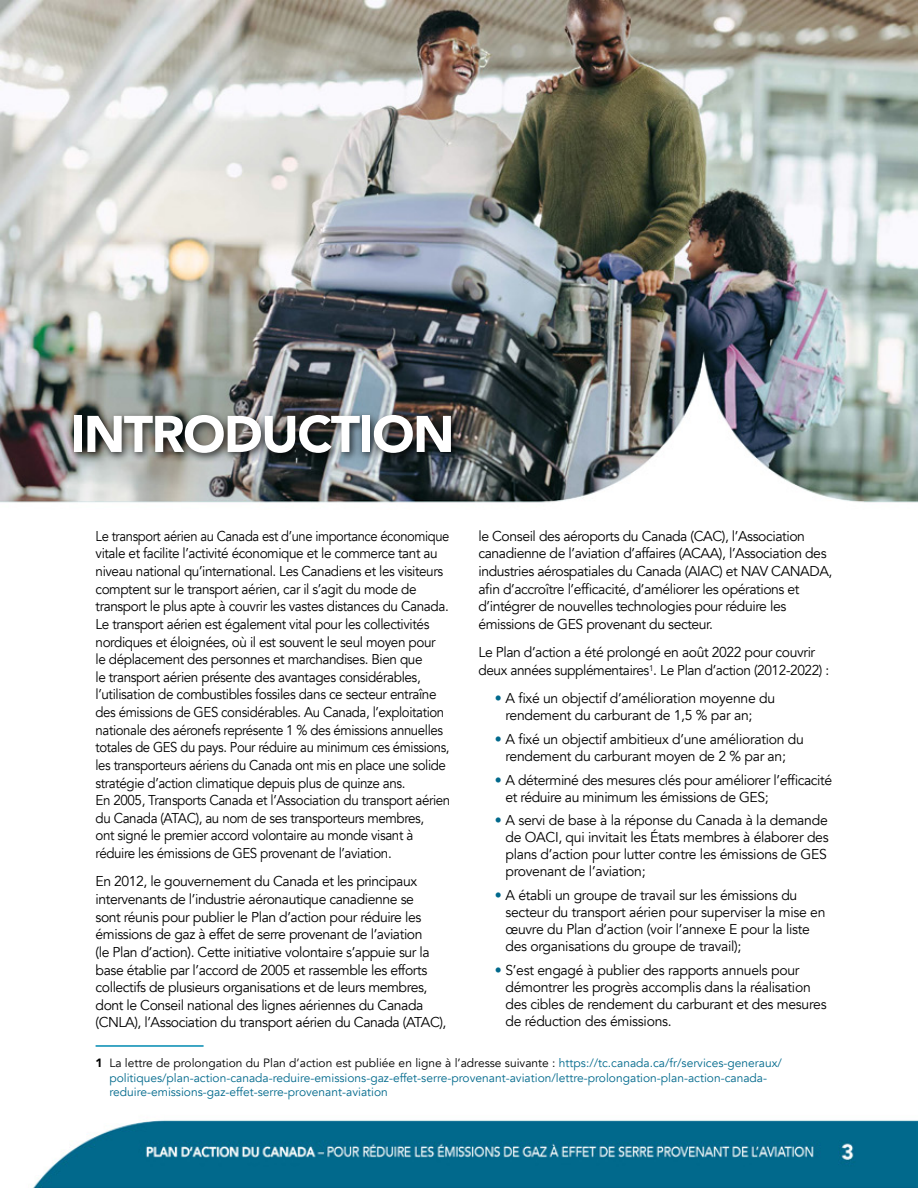
<style>
.page{position:relative;width:918px;height:1188px;background:#fff}
.page>*{position:absolute;margin:0;border:0;box-sizing:border-box;transform-origin:0 0}
.t1{font:900 51px "Avenir";letter-spacing:-.03em;color:#fff}
.Body{font:14.25px/17.7px "Avenir";letter-spacing:-.03em;color:#000}
.Body-2{font:14.25px/17.7px "Avenir";letter-spacing:-.03em;color:#000;scale:.91 1}
.Body-3{font:12px/14.4px "Avenir";color:#00698c}
.s1{color:#00698c}
.s2{font-weight:900;color:#000}
.s3{color:#000}
</style>
<div class="page">
<img style="left:0;top:0;width:918px;height:1188px">
<hr style="left:96px;top:1045px;width:108px;height:2px;background:#008ab1">
<div style="left:69px;top:410px;width:392px;height:53px;background:#000;opacity:.75"></div>
<h1 class="t1" style="left:70px;top:391px;width:386px">INTRODUCTION</h1>
<p class="Body" style="left:478px;top:527px;width:355px">le Conseil des aéroports du Canada (CAC), l’Association canadienne de l’aviation d’affaires (ACAA), l’Association des industries aérospatiales du Canada (AIAC) et NAV CANADA, afin d’accroître l’efficacité, d’améliorer les opérations et d’intégrer de nouvelles technologies pour réduire les émissions de GES provenant du secteur.</p>
<p class="Body" style="left:478px;top:644px;width:352px">Le Plan d’action a été prolongé en août 2022 pour couvrir deux années supplémentaires<sup>1</sup>. Le Plan d’action (2012-2022) :</p>
<p class="Body" style="left:505px;top:690px;width:271px;line-height:17px;text-indent:-10px"><span class="s1">•</span> A fixé un objectif d’amélioration moyenne du rendement du carburant de 1,5 % par an;</p>
<p class="Body" style="left:495px;top:731px;width:311px;line-height:17px;text-align:center"><span class="s1">•</span> A fixé un objectif ambitieux d’une amélioration du rendement du carburant moyen de 2 % par an;</p>
<p class="Body" style="left:505px;top:771px;width:328px;line-height:17px;text-indent:-10px"><span class="s1">•</span> A déterminé des mesures clés pour améliorer l’efficacité et réduire au minimum les émissions de GES;</p>
<p class="Body" style="left:505px;top:812px;width:325px;line-height:17px;text-indent:-10px"><span class="s1">•</span> A servi de base à la réponse du Canada à la demande de OACI, qui invitait les États membres à élaborer des plans d’action pour lutter contre les émissions de GES provenant de l’aviation;</p>
<p class="Body" style="left:505px;top:887px;width:322px;line-height:17px;text-indent:-10px"><span class="s1">•</span> A établi un groupe de travail sur les émissions du secteur du transport aérien pour superviser la mise en œuvre du Plan d’action (voir l’annexe E pour la liste des organisations du groupe de travail);</p>
<p class="Body" style="left:505px;top:962px;width:323px;line-height:17.1px;text-indent:-10px"><span class="s1">•</span> S’est engagé à publier des rapports annuels pour démontrer les progrès accomplis dans la réalisation des cibles de rendement du carburant et des mesures de réduction des émissions.</p>
<p class="Body-3" style="left:109px;top:1056px;width:674px;text-indent:-14px"><span class="s2">1</span> <span class="s3">La lettre de prolongation du Plan d’action est publiée en ligne à l’adresse suivante :</span> https://tc.canada.ca/fr/services-generaux/ politiques/plan-action-canada-reduire-emissions-gaz-effet-serre-provenant-aviation/lettre-prolongation-plan-action-canada&shy;reduire-emissions-gaz-effet-serre-provenant-aviation</p>
<p class="Body-2" style="left:96px;top:527px;width:391px">Le transport aérien au Canada est d’une importance économique vitale et facilite l’activité économique et le commerce tant au niveau national qu’international. Les Canadiens et les visiteurs comptent sur le transport aérien, car il s’agit du mode de transport le plus apte à couvrir les vastes distances du Canada.<br>Le transport aérien est également vital pour les collectivités nordiques et éloignées, où il est souvent le seul moyen pour<br>le déplacement des personnes et marchandises. Bien que<br>le transport aérien présente des avantages considérables, l’utilisation de combustibles fossiles dans ce secteur entraîne des émissions de GES considérables. Au Canada, l’exploitation nationale des aéronefs représente 1 % des émissions annuelles totales de GES du pays. Pour réduire au minimum ces émissions, les transporteurs aériens du Canada ont mis en place une solide stratégie d’action climatique depuis plus de quinze ans.<br>En 2005, Transports Canada et l’Association du transport aérien du Canada (ATAC), au nom de ses transporteurs membres,<br>ont signé le premier accord volontaire au monde visant à réduire les émissions de GES provenant de l’aviation.</p>
<p class="Body" style="left:96px;top:873px;width:352px">En 2012, le gouvernement du Canada et les principaux intervenants de l’industrie aéronautique canadienne se<br>sont réunis pour publier le Plan d’action pour réduire les émissions de gaz à effet de serre provenant de l’aviation<br>(le Plan d’action). Cette initiative volontaire s’appuie sur la base établie par l’accord de 2005 et rassemble les efforts collectifs de plusieurs organisations et de leurs membres, dont le Conseil national des lignes aériennes du Canada (CNLA), l’Association du transport aérien du Canada (ATAC),</p>
</div>
